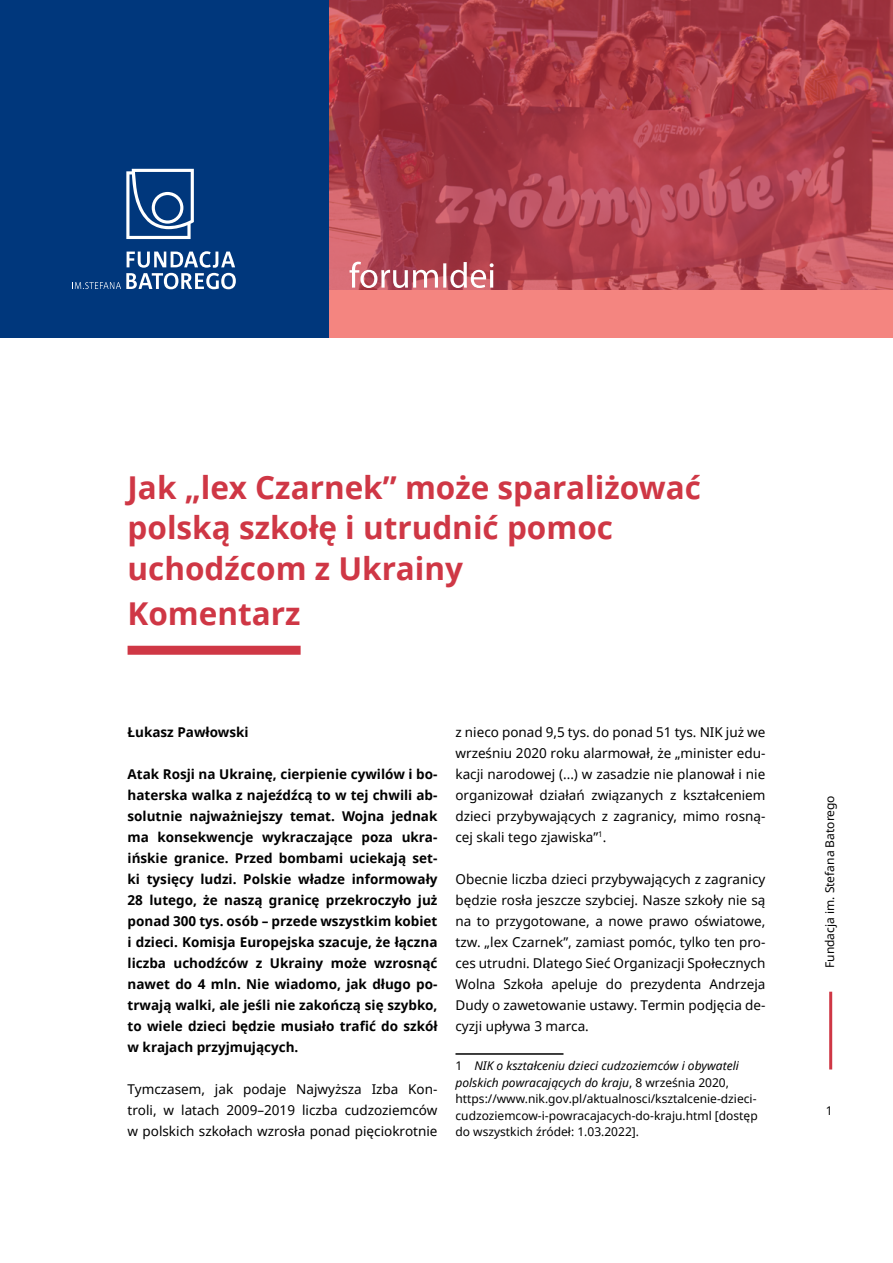
<style>
.page{position:relative;width:893px;height:1263px;background:#fff}
.page>*{position:absolute;margin:0;border:0;box-sizing:border-box;transform-origin:0 0}
.t1{font:700 31.5px/40.5px "Noto Sans";color:#cf3745}
.t2{font:13.5px/21px "Noto Sans";color:#000;text-align:justify}
.t3{font:700 13.5px/21px "Noto Sans";color:#000;text-align:justify}
.t4{font:12px/16.5px "Noto Sans";color:#000}
.s1{font-style:italic}
</style>
<div class="page">
<hr style="left:829px;top:992px;width:3px;height:77px;background:#cf3745">
<div style="left:0;top:195px;width:893px;height:143px;background:#f48580"></div>
<img style="left:328px;top:0;width:565px;height:289px">
<div style="left:128px;top:646px;width:173px;height:9px;background:#cf3745"></div>
<div style="left:0;top:0;width:328px;height:338px;background:#00377c"></div>
<svg style="left:72px;top:251px;width:164px;height:38px"></svg>
<svg style="left:126px;top:169px;width:68px;height:70px"></svg>
<svg style="left:350px;top:262px;width:144px;height:26px;background:#c77b84"></svg>
<hr style="left:455px;top:1053px;width:108px;height:2px;background:#000">
<h1 class="t1" style="left:128px;top:466px;width:575px">Jak „lex Czarnek” może sparaliżować polską szkołę i utrudnić pomoc uchodźcom z Ukrainy</h1>
<h1 class="t1" style="left:128px;top:592px;width:175px">Komentarz</h1>
<p class="t3" style="left:128px;top:721px;width:123px">Łukasz Pawłowski</p>
<p class="t3" style="left:128px;top:763px;width:311px">Atak Rosji na Ukrainę, cierpienie cywilów i bo&shy;haterska walka z najeźdźcą to w tej chwili ab&shy;solutnie najważniejszy temat. Wojna jednak ma konsekwencje wykraczające poza ukra&shy;ińskie granice. Przed bombami uciekają set&shy;ki tysięcy ludzi. Polskie władze informowały 28 lutego, że naszą granicę przekroczyło już ponad 300 tys. osób – przede wszystkim kobiet i dzieci. Komisja Europejska szacuje, że łączna liczba uchodźców z Ukrainy może wzrosnąć nawet do 4 mln. Nie wiadomo, jak długo po&shy;trwają walki, ale jeśli nie zakończą się szybko, to wiele dzieci będzie musiało trafić do szkół w krajach przyjmujących.</p>
<p class="t2" style="left:128px;top:1078px;width:311px">Tymczasem, jak podaje Najwyższa Izba Kon&shy;troli, w latach 2009–2019 liczba cudzoziemców w polskich szkołach wzrosła ponad pięciokrotnie</p>
<p class="t2" style="left:455px;top:721px;width:311px">z nieco ponad 9,5 tys. do ponad 51 tys. NIK już we wrześniu 2020 roku alarmował, że „minister edu&shy;kacji narodowej (...) w zasadzie nie planował i nie organizował działań związanych z kształceniem dzieci przybywających z zagranicy, mimo rosną&shy;cej skali tego zjawiska”<sup>1</sup>.</p>
<p class="t2" style="left:455px;top:868px;width:311px">Obecnie liczba dzieci przybywających z zagranicy będzie rosła jeszcze szybciej. Nasze szkoły nie są na to przygotowane, a nowe prawo oświatowe, tzw. „lex Czarnek”, zamiast pomóc, tylko ten pro&shy;ces utrudni. Dlatego Sieć Organizacji Społecznych Wolna Szkoła apeluje do prezydenta Andrzeja Dudy o zawetowanie ustawy. Termin podjęcia de&shy;cyzji upływa 3 marca.</p>
<p class="t4" style="left:455px;top:1057px;width:304px">1 <span class="s1">NIK o kształceniu dzieci cudzoziemców i obywateli polskich powracających do kraju</span>, 8 września 2020, https://www.nik.gov.pl/aktualnosci/ksztalcenie-dzieci&shy;cudzoziemcow-i-powracajacych-do-kraju.html [dostęp do wszystkich źródeł: 1.03.2022].</p>
<p class="t4" style="left:821px;top:968px;width:174px;rotate:-90deg">Fundacja im. Stefana Batorego</p>
<p class="t4" style="left:826px;top:1102px;width:8px">1</p>
</div>
